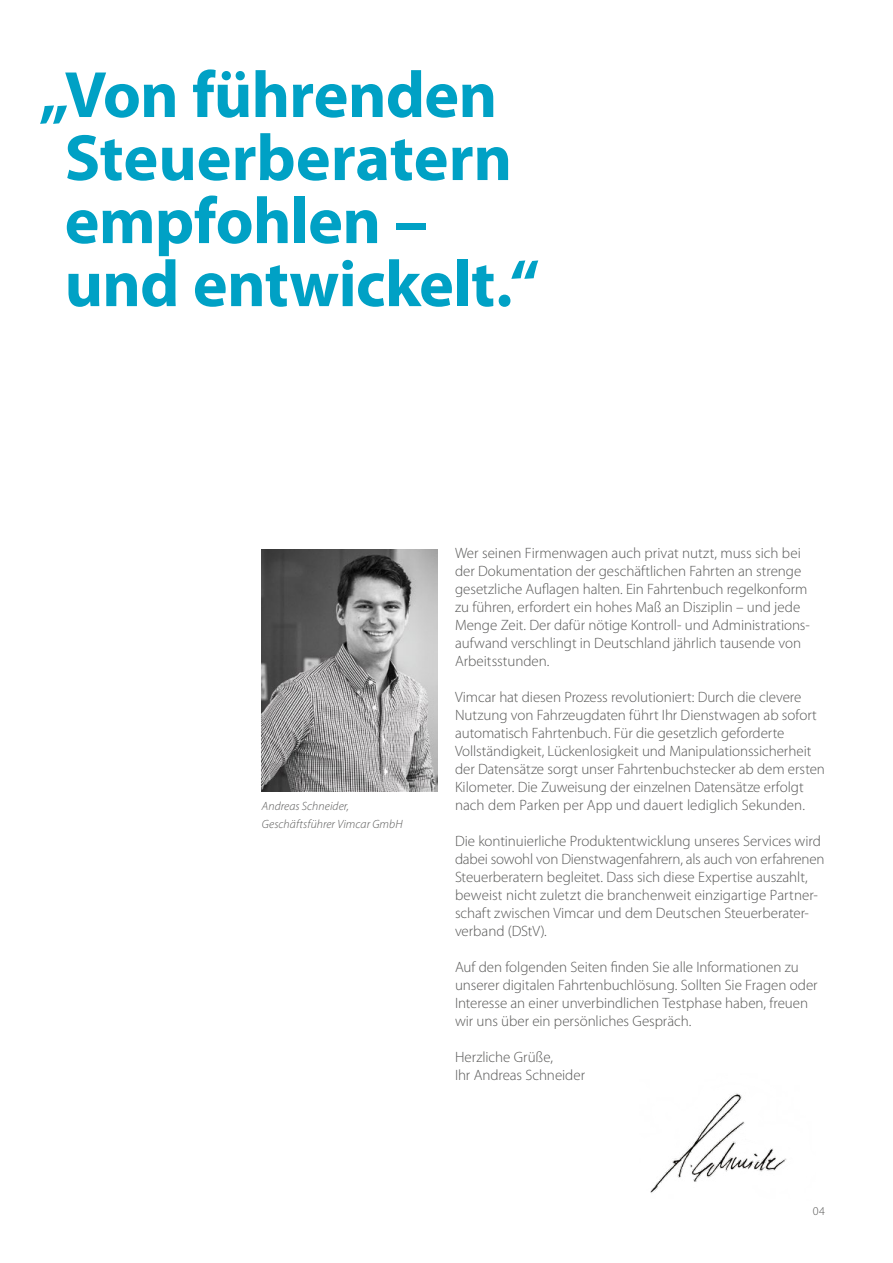
<style>
.page{position:relative;width:893px;height:1263px;background:#fff}
.page>*{position:absolute;margin:0;border:0;box-sizing:border-box;transform-origin:0 0}
.t1{font:700 66px/63px "Myriad Pro";letter-spacing:-.01em;color:#00a1c5}
.t2{font:300 15px/18px "Myriad Pro";letter-spacing:-.005em;color:#575756}
.t3{font:italic 300 12px/18px "Myriad Pro";letter-spacing:.005em;color:#575756}
.t4{font:300 12px "Myriad Pro";color:#575756}
</style>
<div class="page">
<img style="left:650px;top:1093px;width:137px;height:100px">
<img style="left:261px;top:549px;width:177px;height:243px">
<h1 class="t1" style="left:65px;top:61px;width:477px;text-indent:-25px">„Von führenden<br>Steuerberatern empfohlen – und entwickelt.“</h1>
<p class="t3" style="left:262px;top:797px;width:142px">Andreas Schneider,<br>Geschäftsführer Vimcar GmbH</p>
<p class="t2" style="left:455px;top:544px;width:356px">Wer seinen Firmenwagen auch privat nutzt, muss sich bei der Dokumentation der geschäftlichen Fahrten an strenge gesetzliche Auflagen halten. Ein Fahrtenbuch regelkonform zu führen, erfordert ein hohes Maß an Disziplin – und jede Menge Zeit. Der dafür nötige Kontroll- und Administrations&shy;aufwand verschlingt in Deutschland jährlich tausende von Arbeitsstunden.</p>
<p class="t2" style="left:455px;top:688px;width:371px">Vimcar hat diesen Prozess revolutioniert: Durch die clevere Nutzung von Fahrzeugdaten führt Ihr Dienstwagen ab sofort automatisch Fahrtenbuch. Für die gesetzlich geforderte Vollständigkeit, Lückenlosigkeit und Manipulationssicherheit der Datensätze sorgt unser Fahrtenbuchstecker ab dem ersten Kilometer. Die Zuweisung der einzelnen Datensätze erfolgt nach dem Parken per App und dauert lediglich Sekunden.</p>
<p class="t2" style="left:455px;top:832px;width:371px">Die kontinuierliche Produktentwicklung unseres Services wird dabei sowohl von Dienstwagenfahrern, als auch von erfahrenen Steuerberatern begleitet. Dass sich diese Expertise auszahlt, beweist nicht zuletzt die branchenweit einzigartige Partner&shy;schaft zwischen Vimcar und dem Deutschen Steuerberater&shy;verband (DStV).</p>
<p class="t2" style="left:455px;top:958px;width:364px">Auf den folgenden Seiten finden Sie alle Informationen zu unserer digitalen Fahrtenbuchlösung. Sollten Sie Fragen oder Interesse an einer unverbindlichen Testphase haben, freuen wir uns über ein persönliches Gespräch.</p>
<p class="t2" style="left:455px;top:1048px;width:132px">Herzliche Grüße,<br>Ihr Andreas Schneider</p>
<p class="t4" style="left:813px;top:1204px;width:13px">04</p>
</div>
